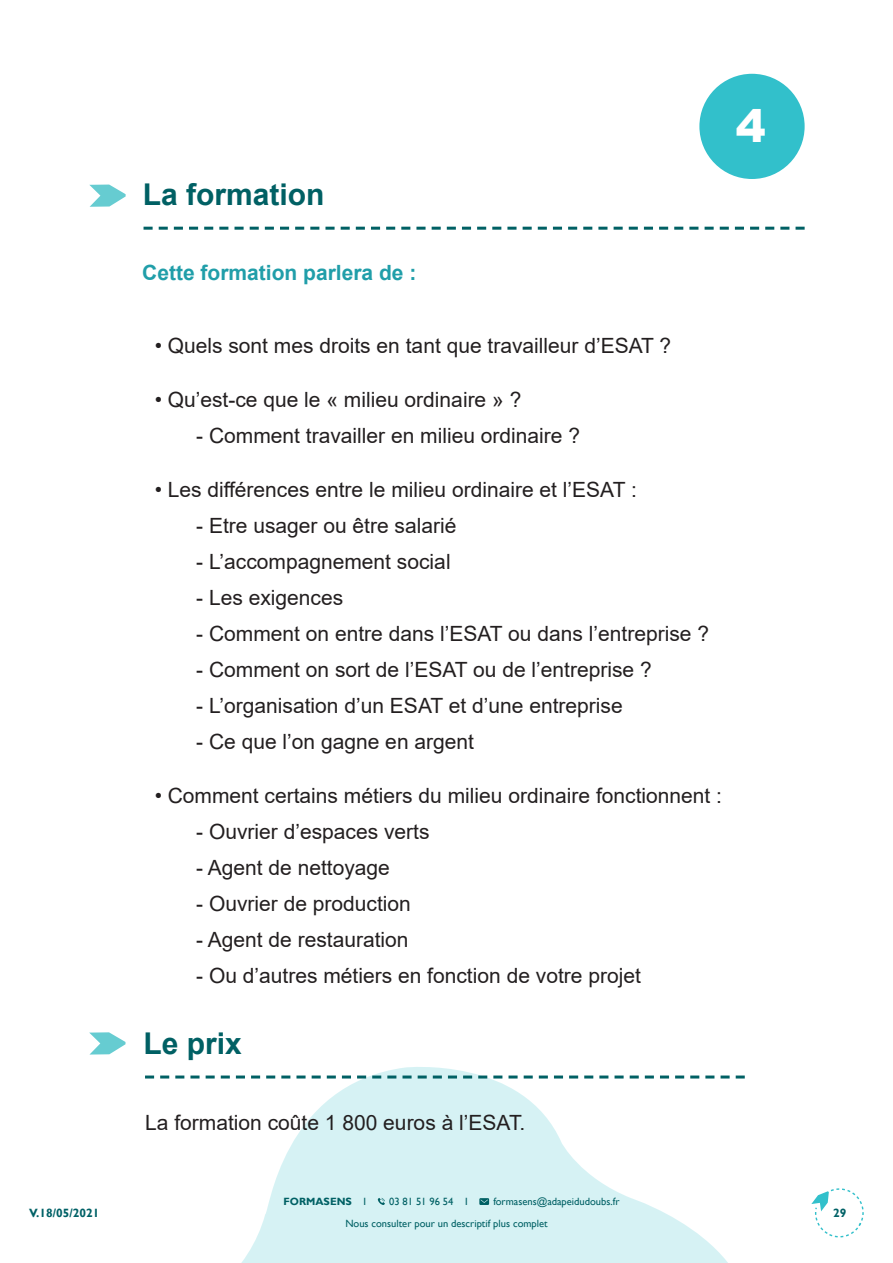
<style>
.page{position:relative;width:893px;height:1263px;background:#fff}
.page>*{position:absolute;margin:0;border:0;box-sizing:border-box;transform-origin:0 0}
.t1{font:900 45px "Arial";color:#fff}
.t2{font:700 30px "Arial";color:#006064}
.t3{font:21px "Arial";color:#231f20}
.t4{font:700 21px "Arial";color:#209ea9}
.t5{font:700 12px "Gill Sans";color:#006166}
.t6{font:10.5px/22.5px "Gill Sans";color:#006064}
.t7{font:700 10.5px "Gill Sans";color:#006064}
.s1{font-weight:400}
</style>
<div class="page">
<div style="left:699px;top:74px;width:106px;height:105px;background:#32c0cb;border-radius:50%"></div>
<svg style="left:145px;top:1067px;width:600px;height:196px;fill:#d6f2f4"></svg>
<svg style="left:378px;top:1198px;width:7px;height:7px"></svg>
<svg style="left:479px;top:1198px;width:10px;height:7px"></svg>
<svg style="left:811px;top:1188px;width:53px;height:49px"></svg>
<svg style="left:89px;top:1032px;width:37px;height:22px"></svg>
<svg style="left:89px;top:185px;width:37px;height:22px"></svg>
<svg style="left:144px;top:227px;width:661px;height:3px"></svg>
<svg style="left:145px;top:1075px;width:600px;height:3px"></svg>
<p class="t5" style="left:29px;top:1205px;width:72px">V.18/05/2021</p>
<h2 class="t2" style="left:143px;top:174px;width:183px">La formation</h2>
<h1 class="t1" style="left:736px;top:93px;width:32px">4</h1>
<p class="t4" style="left:142px;top:258px;width:276px">Cette formation parlera de :</p>
<p class="t3" style="left:155px;top:331px;width:518px">• Quels sont mes droits en tant que travailleur d’ESAT ?</p>
<p class="t3" style="left:155px;top:385px;width:368px">• Qu’est-ce que le « milieu ordinaire » ?</p>
<p class="t3" style="left:196px;top:421px;width:385px">- Comment travailler en milieu ordinaire ?</p>
<p class="t3" style="left:155px;top:475px;width:483px">• Les différences entre le milieu ordinaire et l’ESAT :</p>
<p class="t3" style="left:196px;top:511px;width:262px">- Etre usager ou être salarié</p>
<p class="t3" style="left:196px;top:547px;width:256px">- L’accompagnement social</p>
<p class="t3" style="left:196px;top:583px;width:149px">- Les exigences</p>
<p class="t3" style="left:196px;top:619px;width:514px">- Comment on entre dans l’ESAT ou dans l’entreprise ?</p>
<p class="t3" style="left:196px;top:655px;width:457px">- Comment on sort de l’ESAT ou de l’entreprise ?</p>
<p class="t3" style="left:196px;top:691px;width:428px">- L’organisation d’un ESAT et d’une entreprise</p>
<p class="t3" style="left:196px;top:727px;width:279px">- Ce que l’on gagne en argent</p>
<p class="t3" style="left:155px;top:781px;width:569px">• Comment certains métiers du milieu ordinaire fonctionnent :</p>
<p class="t3" style="left:196px;top:817px;width:235px">- Ouvrier d’espaces verts</p>
<p class="t3" style="left:196px;top:853px;width:195px">- Agent de nettoyage</p>
<p class="t3" style="left:196px;top:889px;width:216px">- Ouvrier de production</p>
<p class="t3" style="left:196px;top:925px;width:214px">- Agent de restauration</p>
<p class="t3" style="left:196px;top:961px;width:446px">- Ou d’autres métiers en fonction de votre projet</p>
<h2 class="t2" style="left:143px;top:1022px;width:100px">Le prix</h2>
<p class="t3" style="left:145px;top:1108px;width:382px">La formation coûte 1 800 euros à l’ESAT.</p>
<p class="t6" style="left:345px;top:1190px;width:276px;text-indent:148px">formasens@adapeidudoubs.fr<br>Nous consulter pour un descriptif plus complet</p>
<p class="t5" style="left:833px;top:1205px;width:15px">29</p>
<p class="t7" style="left:284px;top:1195px;width:84px">FORMASENS <span class="s1">I</span></p>
<p class="t6" style="left:389px;top:1190px;width:80px">03 81 51 96 54 I</p>
</div>
